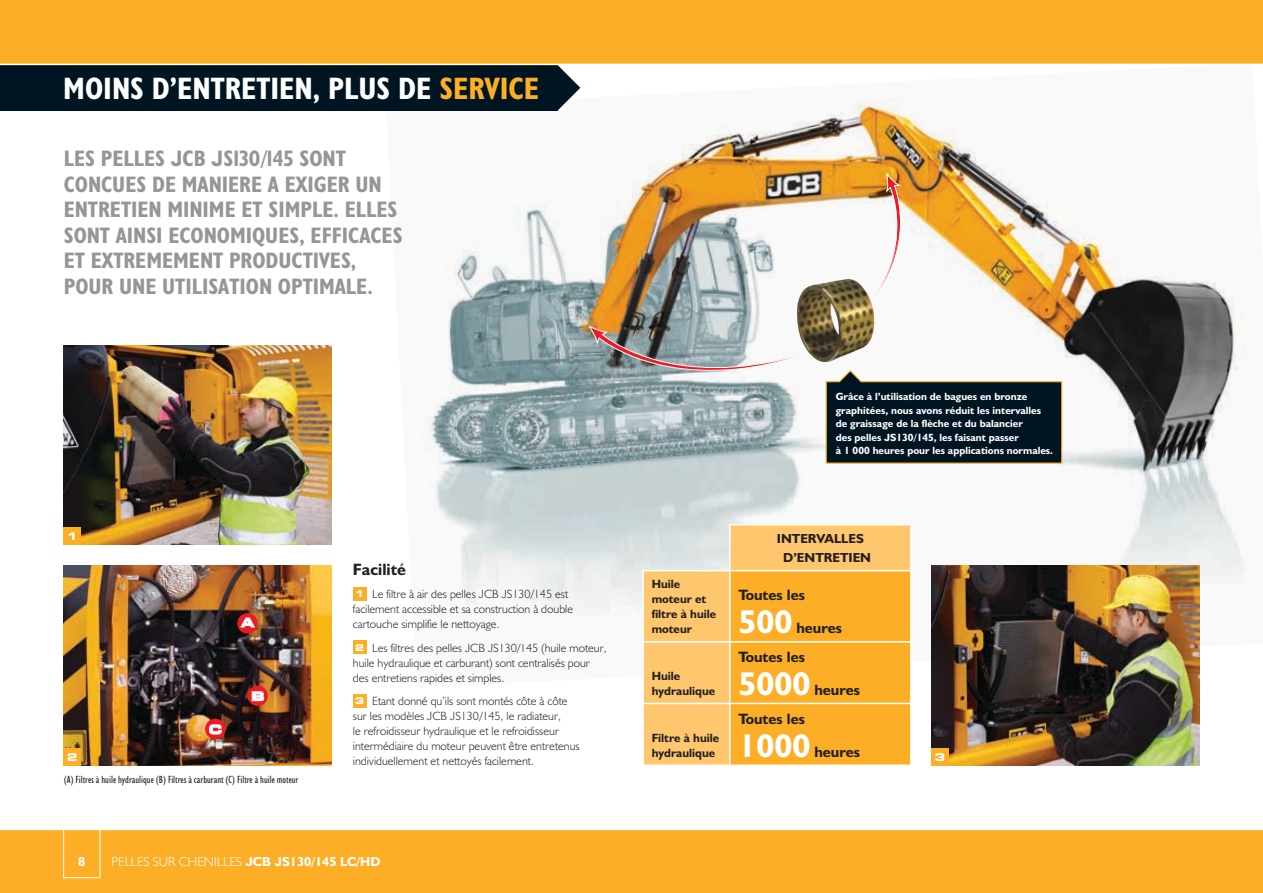
<style>
.page{position:relative;width:1263px;height:893px;background:#fff}
.page>*{position:absolute;margin:0;border:0;box-sizing:border-box;transform-origin:0 0}
.t1{font:31.2px "JCB Bold Condensed";color:#fff}
.t2{font:22.5px/25.5px "JCB Bold Condensed";color:#949698}
.t3{font:16.5px "JCB Bold";color:#231f20}
.t4{font:15px "JCB Bold";color:#231f20}
.t5{font:13.2px "JCB Light";color:#fff}
.t6{font:13.2px/18.9px "JCB Bold";color:#231f20;text-align:center}
.t7{font:13.2px "JCB Bold";color:#fff}
.t8{font:700 expanded 12.3px "Square 721 BT";color:#fff}
.t9{font:12px/15px "JCB Light";color:#231f20}
.t10{font:12px/15px "JCB Bold";color:#231f20}
.t11{font:10.5px/13.5px "JCB Bold";color:#fff}
.t12{font:10.5px "JCB Roman Condensed";color:#231f20}
.t13{font:700 expanded 10.5px "Square 721 BT";color:#fff}
.s1{color:#fcaf26}
.s2{font-family:"Square 721 BT";font-weight:700;font-stretch:expanded;font-size:9.15px;color:#fff}
.s3{font-family:"JCB Bold"}
.s4{font-size:33px;color:#fff}
</style>
<div class="page">
<img style="left:421px;top:87px;width:824px;height:601px">
<svg style="left:558px;top:65px;width:22px;height:45px"></svg>
<div style="left:0;top:54px;width:558px;height:57px;background:#001522"></div>
<div style="left:0;top:829px;width:1263px;height:64px;background:#fcaf26"></div>
<div style="left:0;top:0;width:1263px;height:64px;background:#fcaf26"></div>
<hr style="left:0;top:64px;width:1263px;height:1px;background:#fff">
<div style="left:353px;top:587px;width:13px;height:13px;background:#fcaf26"></div>
<div style="left:353px;top:641px;width:13px;height:13px;background:#fcaf26"></div>
<div style="left:353px;top:694px;width:13px;height:13px;background:#fcaf26"></div>
<img style="left:589px;top:173px;width:474px;height:291px">
<svg style="left:643px;top:525px;width:267px;height:240px;background:#f8ca7f"></svg>
<div style="left:730px;top:571px;width:180px;height:194px;background:#fcaf26"></div>
<hr style="left:729px;top:525px;width:1px;height:45px;background:#fff">
<hr style="left:729px;top:571px;width:1px;height:70px;background:#fff">
<hr style="left:729px;top:643px;width:1px;height:60px;background:#fff">
<hr style="left:729px;top:704px;width:1px;height:61px;background:#fff">
<hr style="left:642px;top:570px;width:88px;height:1px;background:#fff">
<hr style="left:730px;top:570px;width:180px;height:1px;background:#fff">
<hr style="left:644px;top:641px;width:86px;height:2px;background:#fff">
<hr style="left:730px;top:641px;width:180px;height:2px;background:#fff">
<hr style="left:644px;top:703px;width:86px;height:1px;background:#fff">
<hr style="left:730px;top:703px;width:180px;height:1px;background:#fff">
<hr style="left:642px;top:571px;width:2px;height:71px;background:#fff">
<hr style="left:642px;top:642px;width:2px;height:61px;background:#fff">
<hr style="left:642px;top:703px;width:2px;height:62px;background:#fff">
<hr style="left:729px;top:524px;width:183px;height:1px;background:#fff">
<hr style="left:910px;top:525px;width:2px;height:46px;background:#fff">
<hr style="left:910px;top:571px;width:2px;height:71px;background:#fff">
<hr style="left:910px;top:642px;width:2px;height:61px;background:#fff">
<div style="left:63px;top:819px;width:37px;height:59px;border:1px solid #fff"></div>
<img style="left:64px;top:345px;width:268px;height:200px">
<div style="left:64px;top:528px;width:17px;height:17px;background:#fcaf26"></div>
<img style="left:64px;top:566px;width:268px;height:199px">
<div style="left:64px;top:748px;width:17px;height:17px;background:#fcaf26"></div>
<svg style="left:237px;top:613px;width:21px;height:21px"></svg>
<svg style="left:240px;top:617px;width:15px;height:11px"></svg>
<svg style="left:247px;top:686px;width:21px;height:20px"></svg>
<svg style="left:252px;top:691px;width:12px;height:10px"></svg>
<div style="left:205px;top:719px;width:20px;height:20px;background:#ed1c24;border-radius:50%"></div>
<svg style="left:209px;top:724px;width:13px;height:11px"></svg>
<img style="left:931px;top:566px;width:268px;height:199px">
<div style="left:931px;top:748px;width:17px;height:17px;background:#fcaf26"></div>
<hr style="left:0;top:829px;width:1263px;height:1px;background:#fff">
<h1 class="t1" style="left:63px;top:69px;width:477px">MOINS D’ENTRETIEN, PLUS DE <span class="s1">SERVICE</span></h1>
<h2 class="t2" style="left:64px;top:145px;width:340px">LES PELLES JCB JS130/145 SONT<br>CONCUES DE MANIERE A EXIGER UN<br>ENTRETIEN MINIME ET SIMPLE. ELLES<br>SONT AINSI ECONOMIQUES, EFFICACES<br>ET EXTREMEMENT PRODUCTIVES,<br>POUR UNE UTILISATION OPTIMALE.</h2>
<p class="t13" style="left:67px;top:530px;width:12px">1</p>
<p class="t13" style="left:67px;top:751px;width:12px">2</p>
<p class="t8" style="left:241px;top:615px;width:15px">A</p>
<p class="t8" style="left:209px;top:722px;width:14px">C</p>
<p class="t8" style="left:251px;top:689px;width:14px">B</p>
<p class="t12" style="left:64px;top:773px;width:236px">(A) Filtres à huile hydraulique (B) Filtres à carburant (C) Filtre à huile moteur</p>
<h3 class="t3" style="left:353px;top:559px;width:55px">Facilité</h3>
<p class="t9" style="left:353px;top:587px;width:222px"><span class="s2">1</span> Le filtre à air des pelles JCB JS130/145 est facilement accessible et sa construction à double cartouche simplifie le nettoyage.</p>
<p class="t9" style="left:353px;top:640px;width:255px"><span class="s2">2</span> Les filtres des pelles JCB JS130/145 (huile moteur, huile hydraulique et carburant) sont centralisés pour des entretiens rapides et simples.</p>
<p class="t9" style="left:353px;top:694px;width:228px"><span class="s2">3</span> Etant donné qu’ils sont montés côte à côte sur les modèles JCB JS130/145, le radiateur,<br>le refroidisseur hydraulique et le refroidisseur intermédiaire du moteur peuvent être entretenus individuellement et nettoyés facilement.</p>
<p class="t7" style="left:78px;top:853px;width:9px">8</p>
<p class="t5" style="left:112px;top:853px;width:270px">PELLES SUR CHENILLES <span class="s3">JCB JS130/145 LC/HD</span></p>
<p class="t11" style="left:836px;top:390px;width:219px">Grâce à l’utilisation de bagues en bronze graphitées, nous avons réduit les intervalles de graissage de la flèche et du balancier<br>des pelles JS130/145, les faisant passer<br>à 1 000 heures pour les applications normales.</p>
<p class="t6" style="left:777px;top:529px;width:96px">INTERVALLES<br>D’ENTRETIEN</p>
<p class="t10" style="left:652px;top:576px;width:66px">Huile moteur et filtre à huile moteur</p>
<p class="t4" style="left:738px;top:586px;width:68px">Toutes les</p>
<p class="t4" style="left:738px;top:619px;width:105px"><span class="s4">500</span> heures</p>
<p class="t10" style="left:652px;top:668px;width:65px">Huile hydraulique</p>
<p class="t10" style="left:652px;top:730px;width:69px">Filtre à huile hydraulique</p>
<p class="t4" style="left:738px;top:647px;width:68px">Toutes les</p>
<p class="t4" style="left:738px;top:680px;width:123px"><span class="s4">5000</span> heures</p>
<p class="t4" style="left:738px;top:709px;width:68px">Toutes les</p>
<p class="t4" style="left:738px;top:742px;width:123px"><span class="s4">1000</span> heures</p>
<p class="t13" style="left:935px;top:751px;width:12px">3</p>
</div>
